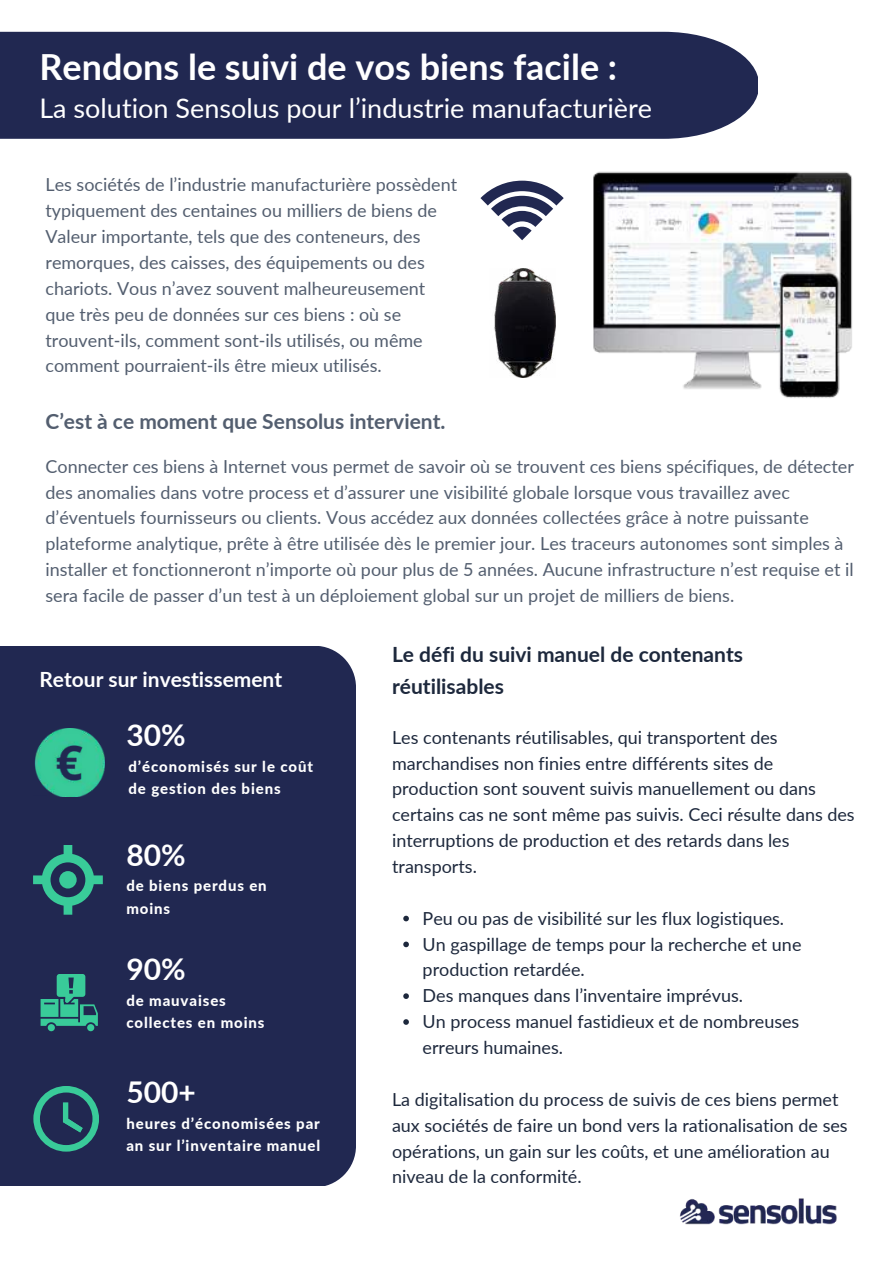
<style>
.page{position:relative;width:893px;height:1264px;background:#fff}
.page>*{position:absolute;margin:0;border:0;box-sizing:border-box;transform-origin:0 0}
.t1{font:700 36px "Lato";color:#fff}
.t2{font:700 30px "Lato";color:#fff}
.t3{font:27px "Lato";color:#fff}
.t4{font:700 21px/31.5px "Lato";color:#1d283c}
.t5{font:700 21px "Lato";color:#535e6f}
.t6{font:700 21px "Lato";color:#fff}
.t7{font:18px/25.8px "Lato";color:#535e6f}
.t8{font:18px/25.8px "Lato";color:#1d283c}
.t9{font:800 15px/22.5px "Lato";letter-spacing:.06em;color:#fff}
</style>
<div class="page">
<div style="left:0;top:32px;width:757px;height:106px;background:#212851"></div>
<img style="left:587px;top:138px;width:265px;height:260px">
<img style="left:494px;top:269px;width:61px;height:109px">
<svg style="left:480px;top:181px;width:83px;height:59px"></svg>
<img style="left:680px;top:1198px;width:157px;height:27px">
<div style="left:0;top:646px;width:356px;height:539px;background:#212851"></div>
<img style="left:33px;top:728px;width:71px;height:69px">
<svg style="left:33px;top:845px;width:70px;height:69px"></svg>
<svg style="left:33px;top:1085px;width:66px;height:66px"></svg>
<div style="left:48px;top:1024px;width:7px;height:7px;background:#39cb99;border-radius:50%"></div>
<div style="left:87px;top:1024px;width:7px;height:7px;background:#39cb99;border-radius:50%"></div>
<svg style="left:41px;top:973px;width:57px;height:52px"></svg>
<svg style="left:403px;top:915px;width:6px;height:6px"></svg>
<svg style="left:403px;top:941px;width:6px;height:6px"></svg>
<svg style="left:403px;top:993px;width:6px;height:5px"></svg>
<svg style="left:403px;top:1019px;width:6px;height:5px"></svg>
<h1 class="t1" style="left:39px;top:40px;width:579px">Rendons le suivi de vos biens facile :</h1>
<h3 class="t3" style="left:39px;top:89px;width:614px">La solution Sensolus pour l’industrie manufacturière</h3>
<p class="t7" style="left:45px;top:171px;width:413px">Les sociétés de l’industrie manufacturière possèdent typiquement des centaines ou milliers de biens de Valeur importante, tels que des conteneurs, des remorques, des caisses, des équipements ou des chariots. Vous n’avez souvent malheureusement que très peu de données sur ces biens : où se trouvent-ils, comment sont-ils utilisés, ou même comment pourraient-ils être mieux utilisés.</p>
<p class="t5" style="left:45px;top:406px;width:401px">C’est à ce moment que Sensolus intervient.</p>
<p class="t7" style="left:45px;top:452px;width:809px">Connecter ces biens à Internet vous permet de savoir où se trouvent ces biens spécifiques, de détecter des anomalies dans votre process et d’assurer une visibilité globale lorsque vous travaillez avec d’éventuels fournisseurs ou clients. Vous accédez aux données collectées grâce à notre puissante plateforme analytique, prête à être utilisée dès le premier jour. Les traceurs autonomes sont simples à installer et fonctionneront n’importe où pour plus de 5 années. Aucune infrastructure n’est requise et il sera facile de passer d’un test à un déploiement global sur un projet de milliers de biens.</p>
<p class="t6" style="left:39px;top:663px;width:244px">Retour sur investissement</p>
<h2 class="t2" style="left:126px;top:713px;width:61px">30%</h2>
<p class="t9" style="left:128px;top:754px;width:186px">d’économisés sur le coût de gestion des biens</p>
<h2 class="t2" style="left:126px;top:832px;width:61px">80%</h2>
<p class="t9" style="left:126px;top:873px;width:142px">de biens perdus en moins</p>
<h2 class="t2" style="left:126px;top:947px;width:61px">90%</h2>
<p class="t9" style="left:126px;top:988px;width:140px">de mauvaises collectes en moins</p>
<h2 class="t2" style="left:126px;top:1070px;width:71px">500+</h2>
<p class="t9" style="left:126px;top:1111px;width:195px">heures d’économisées par an sur l’inventaire manuel</p>
<p class="t4" style="left:392px;top:638px;width:352px">Le défi du suivi manuel de contenants réutilisables</p>
<p class="t8" style="left:392px;top:723px;width:464px">Les contenants réutilisables, qui transportent des marchandises non finies entre différents sites de production sont souvent suivis manuellement ou dans certains cas ne sont même pas suivis. Ceci résulte dans des interruptions de production et des retards dans les transports.</p>
<p class="t8" style="left:422px;top:904px;width:380px">Peu ou pas de visibilité sur les flux logistiques.<br>Un gaspillage de temps pour la recherche et une production retardée.<br>Des manques dans l’inventaire imprévus.<br>Un process manuel fastidieux et de nombreuses erreurs humaines.</p>
<p class="t8" style="left:392px;top:1085px;width:457px">La digitalisation du process de suivis de ces biens permet aux sociétés de faire un bond vers la rationalisation de ses opérations, un gain sur les coûts, et une amélioration au niveau de la conformité.</p>
</div>
